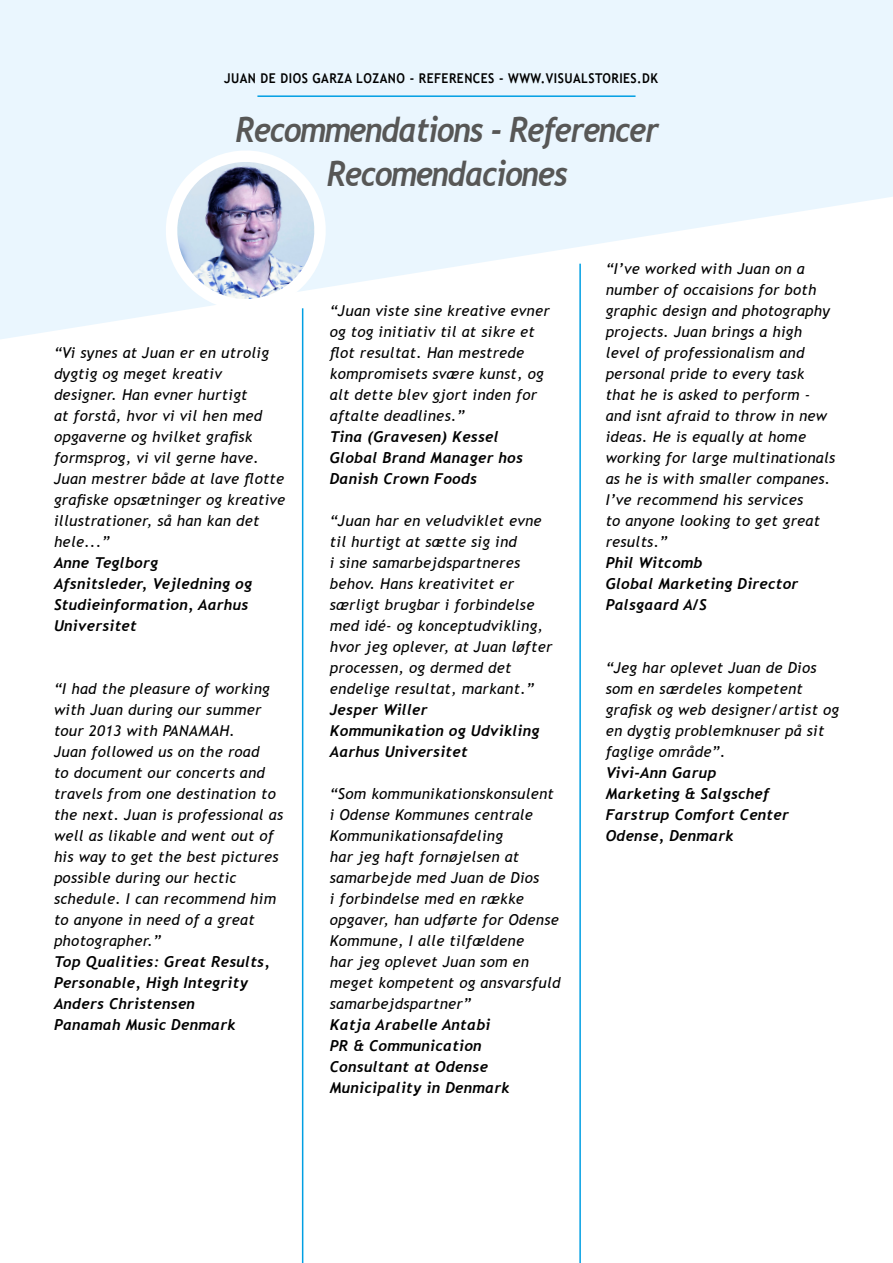
<style>
.page{position:relative;width:893px;height:1263px;background:#fff}
.page>*{position:absolute;margin:0;border:0;box-sizing:border-box;transform-origin:0 0}
.t1{font:italic 700 34.5px/43.5px "Trebuchet";letter-spacing:-.04em;color:#575756;text-align:center;scale:.9 1}
.t2{font:italic 15px/21px "Trebuchet MS";letter-spacing:.02em;color:#000}
.t3{font:italic 700 15px/21px "Trebuchet";letter-spacing:.02em;color:#000}
.t4{font:700 13.5px "Trebuchet MS";letter-spacing:.04em;color:#000;scale:.9 1}
</style>
<div class="page">
<svg style="left:0;top:0;width:893px;height:339px;fill:#eaf6fe"></svg>
<hr style="left:257px;top:95px;width:378px;height:2px;background:#009fe3">
<hr style="left:302px;top:308px;width:1px;height:955px;background:#009fe3">
<hr style="left:579px;top:264px;width:2px;height:999px;background:#009fe3">
<img style="left:166px;top:151px;width:159px;height:166px">
<p class="t4" style="left:224px;top:70px;width:484px">JUAN DE DIOS GARZA LOZANO - REFERENCES - WWW.VISUALSTORIES.DK</p>
<h1 class="t1" style="left:236px;top:109px;width:472px">Recommendations - Referencer<br>Recomendaciones</h1>
<p class="t2" style="left:54px;top:343px;width:233px">“Vi synes at Juan er en utrolig dygtig og meget kreativ designer. Han evner hurtigt<br>at forstå, hvor vi vil hen med opgaverne og hvilket grafisk formsprog, vi vil gerne have.<br>Juan mestrer både at lave flotte grafiske opsætninger og kreative illustrationer, så han kan det hele...”</p>
<p class="t3" style="left:54px;top:553px;width:200px">Anne Teglborg<br>Afsnitsleder, Vejledning og<br>Studieinformation, Aarhus<br>Universitet</p>
<p class="t2" style="left:54px;top:679px;width:231px">“I had the pleasure of working with Juan during our summer tour 2013 with PANAMAH.<br>Juan followed us on the road<br>to document our concerts and travels from one destination to the next. Juan is professional as well as likable and went out of his way to get the best pictures possible during our hectic schedule. I can recommend him to anyone in need of a great photographer.”</p>
<p class="t3" style="left:54px;top:952px;width:217px">Top Qualities: Great Results,<br>Personable, High Integrity<br>Anders Christensen<br>Panamah Music Denmark</p>
<p class="t2" style="left:330px;top:301px;width:221px">“Juan viste sine kreative evner og tog initiativ til at sikre et flot resultat. Han mestrede kompromisets svære kunst, og alt dette blev gjort inden for aftalte deadlines.”</p>
<p class="t3" style="left:330px;top:427px;width:195px">Tina (Gravesen) Kessel<br>Global Brand Manager hos<br>Danish Crown Foods</p>
<p class="t2" style="left:330px;top:511px;width:224px">“Juan har en veludviklet evne til hurtigt at sætte sig ind<br>i sine samarbejdspartneres behov. Hans kreativitet er særligt brugbar i forbindelse med idé- og konceptudvikling, hvor jeg oplever, at Juan løfter processen, og dermed det endelige resultat, markant.”</p>
<p class="t3" style="left:330px;top:700px;width:211px">Jesper Willer<br>Kommunikation og Udvikling<br>Aarhus Universitet</p>
<p class="t2" style="left:330px;top:784px;width:232px">“Som kommunikationskonsulent i Odense Kommunes centrale<br>Kommunikationsafdeling<br>har jeg haft fornøjelsen at samarbejde med Juan de Dios<br>i forbindelse med en række opgaver, han udførte for Odense<br>Kommune, I alle tilfældene<br>har jeg oplevet Juan som en meget kompetent og ansvarsfuld samarbejdspartner”</p>
<p class="t3" style="left:330px;top:1015px;width:181px">Katja Arabelle Antabi<br>PR &amp; Communication<br>Consultant at Odense<br>Municipality in Denmark</p>
<p class="t2" style="left:606px;top:259px;width:231px">“I’ve worked with Juan on a number of occaisions for both graphic design and photography projects. Juan brings a high level of professionalism and personal pride to every task that he is asked to perform - and isnt afraid to throw in new ideas. He is equally at home working for large multinationals as he is with smaller companes.<br>I’ve recommend his services<br>to anyone looking to get great results.”</p>
<p class="t3" style="left:606px;top:553px;width:194px">Phil Witcomb<br>Global Marketing Director<br>Palsgaard A/S</p>
<p class="t2" style="left:606px;top:658px;width:235px">“Jeg har oplevet Juan de Dios som en særdeles kompetent grafisk og web designer/artist og en dygtig problemknuser på sit faglige område”.</p>
<p class="t3" style="left:606px;top:763px;width:185px">Vivi-Ann Garup<br>Marketing &amp; Salgschef<br>Farstrup Comfort Center<br>Odense, Denmark</p>
</div>
